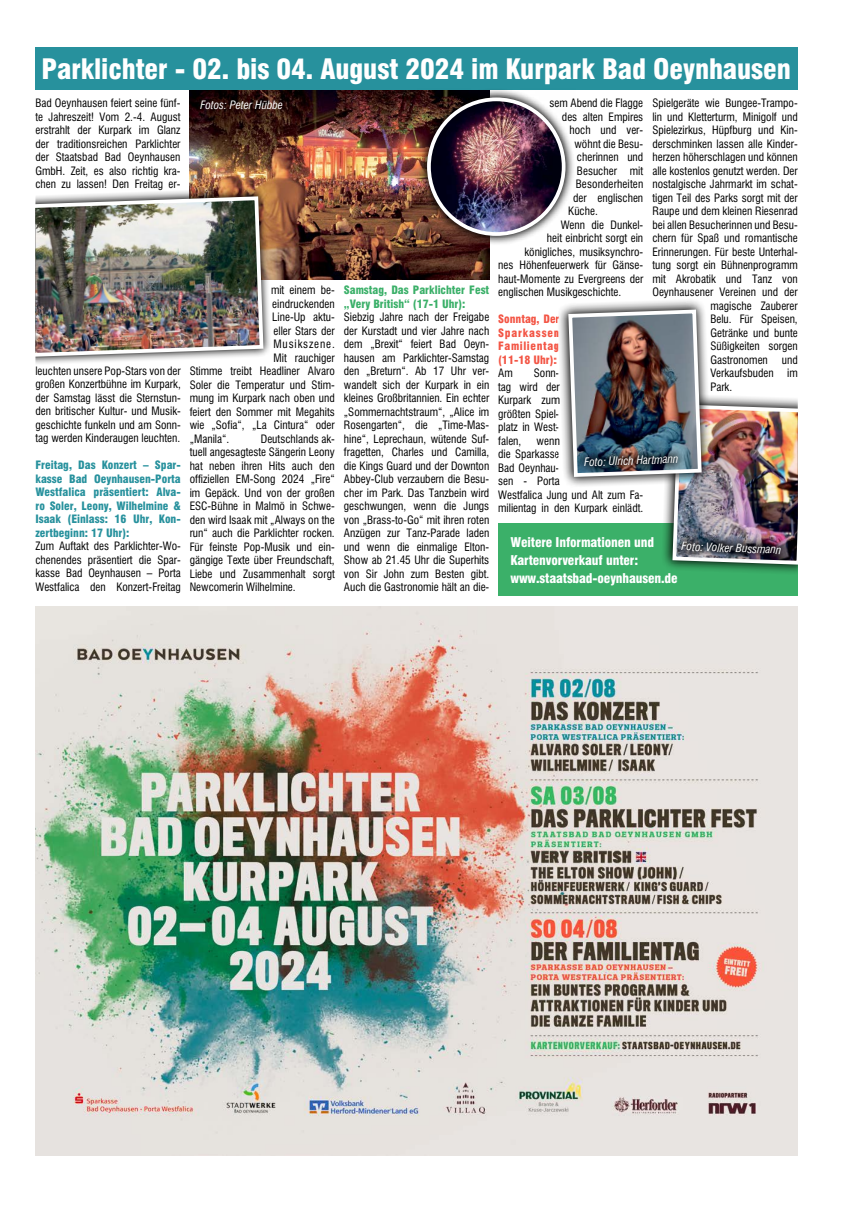
<style>
.page{position:relative;width:851px;height:1205px;background:#fff}
.page>*{position:absolute;margin:0;border:0;box-sizing:border-box;transform-origin:0 0}
.t1{font:900 condensed 27.5px "Swiss 721 BT";letter-spacing:-.005em;color:#fff}
.t2{font:900 condensed 13.12px/18.2px "Swiss 721 BT";letter-spacing:-.01em;color:#fff}
.t3{font:11.25px/13.5px "Swis 721 BT Condensed 2";color:#000;text-align:justify}
.t4{font:900 condensed 11.25px/13.5px "Swiss 721 BT";color:#27919d;text-align:justify}
.t5{font:11.25px "Swis 721 BT Condensed 3";color:#fff}
.t6{font:900 condensed 11.25px/13.5px "Swiss 721 BT";color:#3bb069}
.t7{font:900 condensed 11.25px/13.5px "Swiss 721 BT";letter-spacing:.055em;color:#f35545;text-align:justify}
.t8{font:11.25px "Swis 721 BT Condensed 2";letter-spacing:.075em;color:#000}
</style>
<div class="page">
<img style="left:35px;top:606px;width:762px;height:549px">
<img style="left:190px;top:89px;width:299px;height:190px">
<div style="left:35px;top:47px;width:762px;height:42px;background:#27919d"></div>
<div style="left:498px;top:524px;width:299px;height:72px;background:#3bb069"></div>
<svg style="left:35px;top:186px;width:238px;height:178px"></svg>
<img style="left:35px;top:194px;width:230px;height:165px">
<img style="left:417px;top:89px;width:158px;height:156px">
<img style="left:429px;top:99px;width:133px;height:135px">
<div style="left:427px;top:97px;width:138px;height:139px;border:4px solid #fff;border-radius:50%"></div>
<img style="left:556px;top:300px;width:241px;height:273px">
<h1 class="t1" style="left:42px;top:53px;width:750px">Parklichter - 02. bis 04. August 2024 im Kurpark Bad Oeynhausen</h1>
<p class="t3" style="left:35px;top:96px;width:147px">Bad Oeynhausen feiert seine fünf&shy;te Jahreszeit! Vom 2.-4. August erstrahlt der Kurpark im Glanz der traditionsreichen Parklichter der Staatsbad Bad Oeynhausen GmbH. Zeit, es also richtig kra&shy;chen zu lassen! Den Freitag er-</p>
<p class="t3" style="left:652px;top:96px;width:147px">Spielgeräte wie Bungee-Trampo-</p>
<p class="t3" style="left:652px;top:110px;width:147px">lin und Kletterturm, Minigolf und</p>
<p class="t3" style="left:652px;top:123px;width:147px">Spielezirkus, Hüpfburg und Kin-</p>
<p class="t3" style="left:652px;top:137px;width:147px">derschminken lassen alle Kinder-</p>
<p class="t3" style="left:652px;top:150px;width:147px">herzen höherschlagen und können</p>
<p class="t3" style="left:652px;top:164px;width:147px">alle kostenlos genutzt werden. Der</p>
<p class="t3" style="left:652px;top:177px;width:147px">nostalgische Jahrmarkt im schat-</p>
<p class="t3" style="left:652px;top:191px;width:147px">tigen Teil des Parks sorgt mit der</p>
<p class="t3" style="left:652px;top:204px;width:147px">Raupe und dem kleinen Riesenrad</p>
<p class="t3" style="left:652px;top:218px;width:147px">bei allen Besucherinnen und Besu-</p>
<p class="t3" style="left:652px;top:231px;width:147px">chern für Spaß und romantische</p>
<p class="t3" style="left:652px;top:245px;width:147px">Erinnerungen. Für beste Unterhal-</p>
<p class="t3" style="left:652px;top:258px;width:147px">tung sorgt ein Bühnenprogramm</p>
<p class="t3" style="left:652px;top:272px;width:147px">mit Akrobatik und Tanz von</p>
<p class="t3" style="left:652px;top:285px;width:147px">Oeynhausener Vereinen und der</p>
<p class="t3" style="left:710px;top:299px;width:89px">magische Zauberer</p>
<p class="t3" style="left:710px;top:312px;width:89px">Belu. Für Speisen,</p>
<p class="t3" style="left:710px;top:326px;width:89px">Getränke und bunte</p>
<p class="t3" style="left:710px;top:339px;width:89px">Süßigkeiten sorgen</p>
<p class="t3" style="left:710px;top:353px;width:89px">Gastronomen und</p>
<p class="t3" style="left:710px;top:366px;width:89px">Verkaufsbuden im</p>
<p class="t3" style="left:710px;top:380px;width:23px">Park.</p>
<p class="t3" style="left:549px;top:96px;width:95px">sem Abend die Flagge</p>
<p class="t3" style="left:562px;top:110px;width:83px">des alten Empires</p>
<p class="t3" style="left:569px;top:123px;width:75px">hoch und ver-</p>
<p class="t3" style="left:574px;top:137px;width:70px">wöhnt die Besu-</p>
<p class="t3" style="left:577px;top:150px;width:68px">cherinnen und</p>
<p class="t3" style="left:577px;top:164px;width:68px">Besucher mit</p>
<p class="t3" style="left:575px;top:177px;width:69px">Besonderheiten</p>
<p class="t3" style="left:573px;top:191px;width:71px">der englischen</p>
<p class="t3" style="left:568px;top:204px;width:31px">Küche.</p>
<p class="t3" style="left:560px;top:218px;width:84px">Wenn die Dunkel-</p>
<p class="t3" style="left:547px;top:231px;width:98px">heit einbricht sorgt ein</p>
<p class="t3" style="left:524px;top:245px;width:120px">königliches, musiksynchro-</p>
<p class="t3" style="left:498px;top:258px;width:147px">nes Höhenfeuerwerk für Gänse-</p>
<p class="t3" style="left:498px;top:272px;width:146px">haut-Momente zu Evergreens der</p>
<p class="t3" style="left:498px;top:285px;width:125px">englischen Musikgeschichte.</p>
<p class="t7" style="left:498px;top:312px;width:63px">Sonntag, Der Sparkassen Familientag (11-18 Uhr):</p>
<p class="t3" style="left:498px;top:366px;width:16px">Am</p>
<p class="t5" style="left:200px;top:98px;width:84px">Fotos: Peter Hübbe</p>
<p class="t6" style="left:344px;top:283px;width:147px">Samstag, Das Parklichter Fest „Very British“ (17-1 Uhr):</p>
<p class="t3" style="left:344px;top:310px;width:147px">Siebzig Jahre nach der Freigabe der Kurstadt und vier Jahre nach dem „Brexit“ feiert Bad Oeyn&shy;hausen am Parklichter-Samstag den „Breturn“. Ab 17 Uhr ver&shy;wandelt sich der Kurpark in ein kleines Großbritannien. Ein echter „Sommernachtstraum“, „Alice im Rosengarten“, die „Time-Mas&shy;hine“, Leprechaun, wütende Suf&shy;fragetten, Charles und Camilla, die Kings Guard und der Downton Abbey-Club verzaubern die Besu&shy;cher im Park. Das Tanzbein wird geschwungen, wenn die Jungs von „Brass-to-Go“ mit ihren roten Anzügen zur Tanz-Parade laden und wenn die einmalige Elton-Show ab 21.45 Uhr die Superhits von Sir John zum Besten gibt.<br>Auch die Gastronomie hält an die-</p>
<p class="t3" style="left:271px;top:283px;width:65px">mit einem be-</p>
<p class="t3" style="left:272px;top:297px;width:64px">eindruckenden</p>
<p class="t3" style="left:272px;top:310px;width:64px">Line-Up aktu-</p>
<p class="t3" style="left:273px;top:324px;width:63px">eller Stars der</p>
<p class="t8" style="left:273px;top:337px;width:63px">Musikszene.</p>
<p class="t3" style="left:273px;top:351px;width:63px">Mit rauchiger</p>
<p class="t3" style="left:190px;top:364px;width:147px">Stimme treibt Headliner Alvaro</p>
<p class="t3" style="left:190px;top:378px;width:146px">Soler die Temperatur und Stim-</p>
<p class="t3" style="left:190px;top:391px;width:146px">mung im Kurpark nach oben und</p>
<p class="t3" style="left:190px;top:405px;width:147px">feiert den Sommer mit Megahits</p>
<p class="t3" style="left:190px;top:418px;width:146px">wie „Sofia“, „La Cintura“ oder</p>
<p class="t3" style="left:190px;top:432px;width:41px">„Manila“.</p>
<p class="t3" style="left:35px;top:364px;width:147px">leuchten unsere Pop-Stars von der großen Konzertbühne im Kurpark, der Samstag lässt die Sternstun&shy;den britischer Kultur- und Musik&shy;geschichte funkeln und am Sonn&shy;tag werden Kinderaugen leuchten.</p>
<p class="t4" style="left:35px;top:459px;width:147px">Freitag, Das Konzert – Spar&shy;kasse Bad Oeynhausen-Porta Westfalica präsentiert: Alva&shy;ro Soler, Leony, Wilhelmine &amp; Isaak (Einlass: 16 Uhr, Kon&shy;zertbeginn: 17 Uhr):</p>
<p class="t3" style="left:35px;top:540px;width:147px">Zum Auftakt des Parklichter-Wo&shy;chenendes präsentiert die Spar&shy;kasse Bad Oeynhausen – Porta Westfalica den Konzert-Freitag</p>
<p class="t3" style="left:498px;top:366px;width:63px;text-indent:36px">Sonn&shy;tag wird der Kurpark zum größten Spiel&shy;platz in West&shy;falen,</p>
<p class="t3" style="left:190px;top:432px;width:147px;text-indent:71px">Deutschlands ak&shy;tuell angesagteste Sängerin Leony hat neben ihren Hits auch den offiziellen EM-Song 2024 „Fire“ im Gepäck. Und von der großen ESC-Bühne in Malmö in Schwe&shy;den wird Isaak mit „Always on the run“ auch die Parklichter rocken.<br>Für feinste Pop-Musik und ein&shy;gängige Texte über Freundschaft, Liebe und Zusammenhalt sorgt Newcomerin Wilhelmine.</p>
<p class="t3" style="left:498px;top:434px;width:147px;text-align:left;text-indent:38px">wenn<br>die Sparkasse<br>Bad Oeynhau-<br>sen - Porta<br>Westfalica Jung und Alt zum Fa&shy;milientag in den Kurpark einlädt.</p>
<p class="t5" style="left:584px;top:455px;width:96px;rotate:-2deg">Foto: Ulrich Hartmann</p>
<p class="t2" style="left:510px;top:533px;width:169px">Weitere Informationen und<br>Kartenvorverkauf unter: www.staatsbad-oeynhausen.de</p>
<p class="t5" style="left:682px;top:539px;width:101px;rotate:2deg">Foto: Volker Bussmann</p>
</div>
